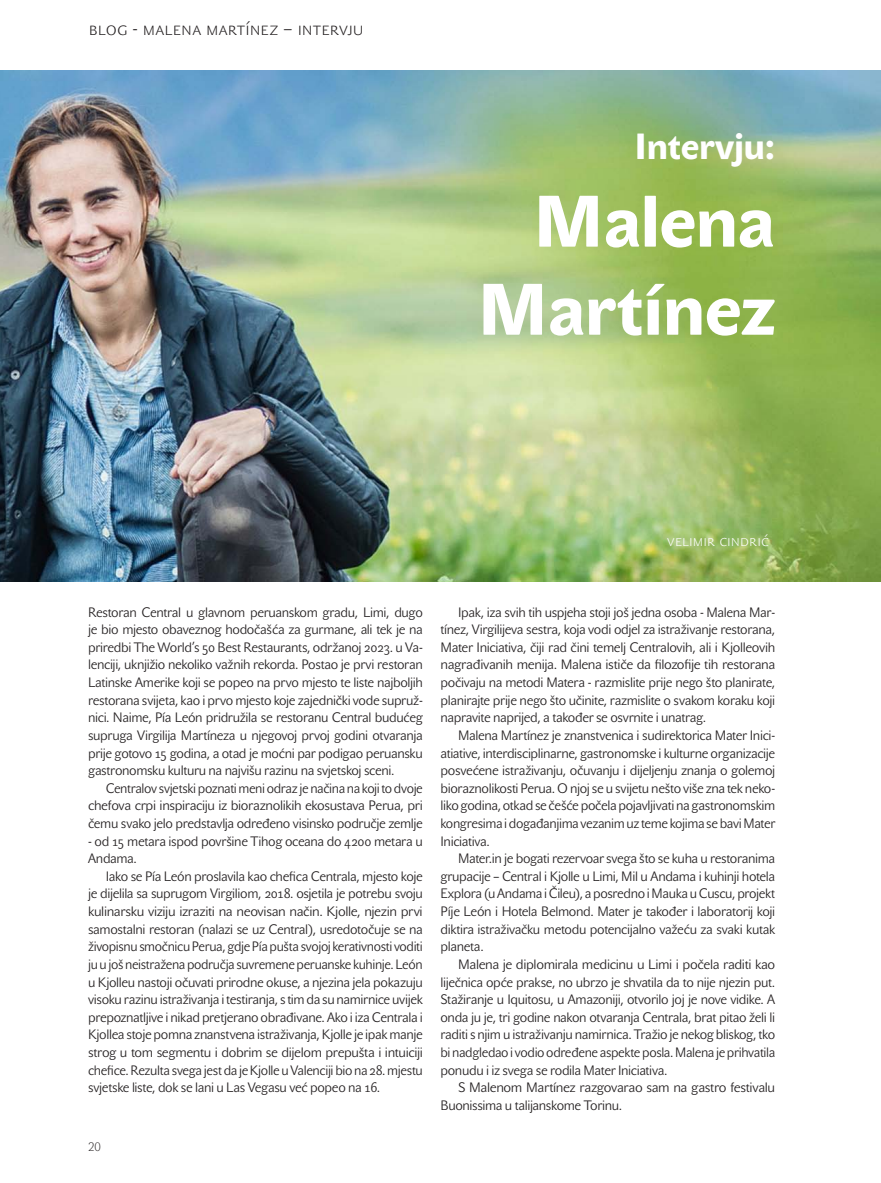
<style>
.page{position:relative;width:881px;height:1183px;background:#fff}
.page>*{position:absolute;margin:0;border:0;box-sizing:border-box;transform-origin:0 0}
.Naslov_1a_-_48_pt{font:72px "John Sans Heavy Pro";letter-spacing:-.005em;color:#fff}
.Naslov_1a_-_48_pt-2{font:36px "John Sans Heavy Pro";color:#fff}
.Naslov_5_-_ime_rubri{font:19.5px "John Sans White Pro";letter-spacing:.005em;color:#231f20}
.Naslov_3_-_ime_autor{font:16.5px "John Sans White Pro";letter-spacing:.005em;color:#fff}
.Tekst_2_-_s_uvlakama{font:13.5px/17.5px "John Sans Lite Pro";letter-spacing:-.025em;color:#231f20;text-align:justify}
.Tekst_1_-_prvi_parag{font:13.5px/17.5px "John Sans Lite Pro";letter-spacing:-.025em;color:#231f20;text-align:justify}
.Tekst_2_-_s_uvlakama-2{font:13.5px/17.5px "John Sans Lite Pro";letter-spacing:-.025em;color:#231f20;text-align:justify;scale:.95 1}
.t1{font:12px "John Sans White Pro";color:#231f20}
</style>
<div class="page">
<img style="left:0;top:70px;width:880px;height:511px">
<p class="Naslov_5_-_ime_rubri" style="left:89px;top:17px;width:276px">blog - malena martínez – intervju</p>
<p class="Naslov_1a_-_48_pt-2" style="left:634px;top:125px;width:142px">Intervju:</p>
<p class="Naslov_1a_-_48_pt" style="left:533px;top:180px;width:243px">Malena</p>
<p class="Naslov_1a_-_48_pt" style="left:477px;top:268px;width:299px">Martínez</p>
<p class="Naslov_3_-_ime_autor" style="left:667px;top:530px;width:103px">velimir cindrić</p>
<p class="Tekst_1_-_prvi_parag" style="left:88px;top:603px;width:336px">Restoran Central u glavnom peruanskom gradu, Limi, dugo je bio mjesto obaveznog hodočašća za gurmane, ali tek je na priredbi The World’s 50 Best Restaurants, održanoj 2023. u Va&shy;lenciji, uknjižio nekoliko važnih rekorda. Postao je prvi restoran Latinske Amerike koji se popeo na prvo mjesto te liste najboljih restorana svijeta, kao i prvo mjesto koje zajednički vode supruž&shy;nici. Naime, Pía León pridružila se restoranu Central budućeg supruga Virgilija Martíneza u njegovoj prvoj godini otvaranja prije gotovo 15 godina, a otad je moćni par podigao peruansku gastronomsku kulturu na najvišu razinu na svjetskoj sceni.</p>
<p class="Tekst_2_-_s_uvlakama-2" style="left:88px;top:779px;width:354px;text-indent:18px">Centralov svjetski poznati meni odraz je načina na koji to dvoje chefova crpi inspiraciju iz bioraznolikih ekosustava Perua, pri čemu svako jelo predstavlja određeno visinsko područje zemlje</p>
<p class="Tekst_2_-_s_uvlakama" style="left:88px;top:832px;width:336px">- od 15 metara ispod površine Tihog oceana do 4200 metara u<br>Andama.</p>
<p class="Tekst_2_-_s_uvlakama" style="left:88px;top:867px;width:336px;text-indent:18px">Iako se Pía León proslavila kao chefica Centrala, mjesto koje je dijelila sa suprugom Virgiliom, 2018. osjetila je potrebu svoju kulinarsku viziju izraziti na neovisan način. Kjolle, njezin prvi samostalni restoran (nalazi se uz Central), usredotočuje se na živopisnu smočnicu Perua, gdje Pía pušta svojoj kerativnosti voditi ju u još neistražena područja suvremene peruanske kuhinje. León u Kjolleu nastoji očuvati prirodne okuse, a njezina jela pokazuju visoku razinu istraživanja i testiranja, s tim da su namirnice uvijek prepoznatljive i nikad pretjerano obrađivane. Ako i iza Centrala i Kjollea stoje pomna znanstvena istraživanja, Kjolle je ipak manje strog u tom segmentu i dobrim se dijelom prepušta i intuiciji chefice. Rezulta svega jest da je Kjolle u Valenciji bio na 28. mjestu svjetske liste, dok se lani u Las Vegasu već popeo na 16.</p>
<p class="t1" style="left:88px;top:1139px;width:14px">20</p>
<p class="Tekst_2_-_s_uvlakama" style="left:440px;top:603px;width:336px;text-indent:18px">Ipak, iza svih tih uspjeha stoji još jedna osoba - Malena Mar&shy;tínez, Virgilijeva sestra, koja vodi odjel za istraživanje restorana, Mater Iniciativa, čiji rad čini temelj Centralovih, ali i Kjolleovih nagrađivanih menija. Malena ističe da filozofije tih restorana počivaju na metodi Matera - razmislite prije nego što planirate, planirajte prije nego što učinite, razmislite o svakom koraku koji napravite naprijed, a također se osvrnite i unatrag.</p>
<p class="Tekst_2_-_s_uvlakama" style="left:440px;top:726px;width:336px;text-indent:18px">Malena Martínez je znanstvenica i sudirektorica Mater Inici&shy;atiative, interdisciplinarne, gastronomske i kulturne organizacije posvećene istraživanju, očuvanju i dijeljenju znanja o golemoj bioraznolikosti Perua. O njoj se u svijetu nešto više zna tek neko&shy;liko godina, otkad se češće počela pojavljivati na gastronomskim kongresima i događanjima vezanim uz teme kojima se bavi Mater Iniciativa.</p>
<p class="Tekst_2_-_s_uvlakama" style="left:440px;top:849px;width:336px;text-indent:18px">Mater.in je bogati rezervoar svega što se kuha u restoranima grupacije – Central i Kjolle u Limi, Mil u Andama i kuhinji hotela Explora (u Andama i Čileu), a posredno i Mauka u Cuscu, projekt Píje León i Hotela Belmond. Mater je također i laboratorij koji diktira istraživačku metodu potencijalno važeću za svaki kutak planeta.</p>
<p class="Tekst_2_-_s_uvlakama" style="left:440px;top:955px;width:336px;text-indent:18px">Malena je diplomirala medicinu u Limi i počela raditi kao liječnica opće prakse, no ubrzo je shvatila da to nije njezin put.<br>Stažiranje u Iquitosu, u Amazoniji, otvorilo joj je nove vidike. A onda ju je, tri godine nakon otvaranja Centrala, brat pitao želi li raditi s njim u istraživanju namirnica. Tražio je nekog bliskog, tko bi nadgledao i vodio određene aspekte posla. Malena je prihvatila ponudu i iz svega se rodila Mater Iniciativa.</p>
<p class="Tekst_2_-_s_uvlakama" style="left:440px;top:1078px;width:336px;text-indent:18px">S Malenom Martínez razgovarao sam na gastro festivalu<br>Buonissima u talijanskome Torinu.</p>
</div>
